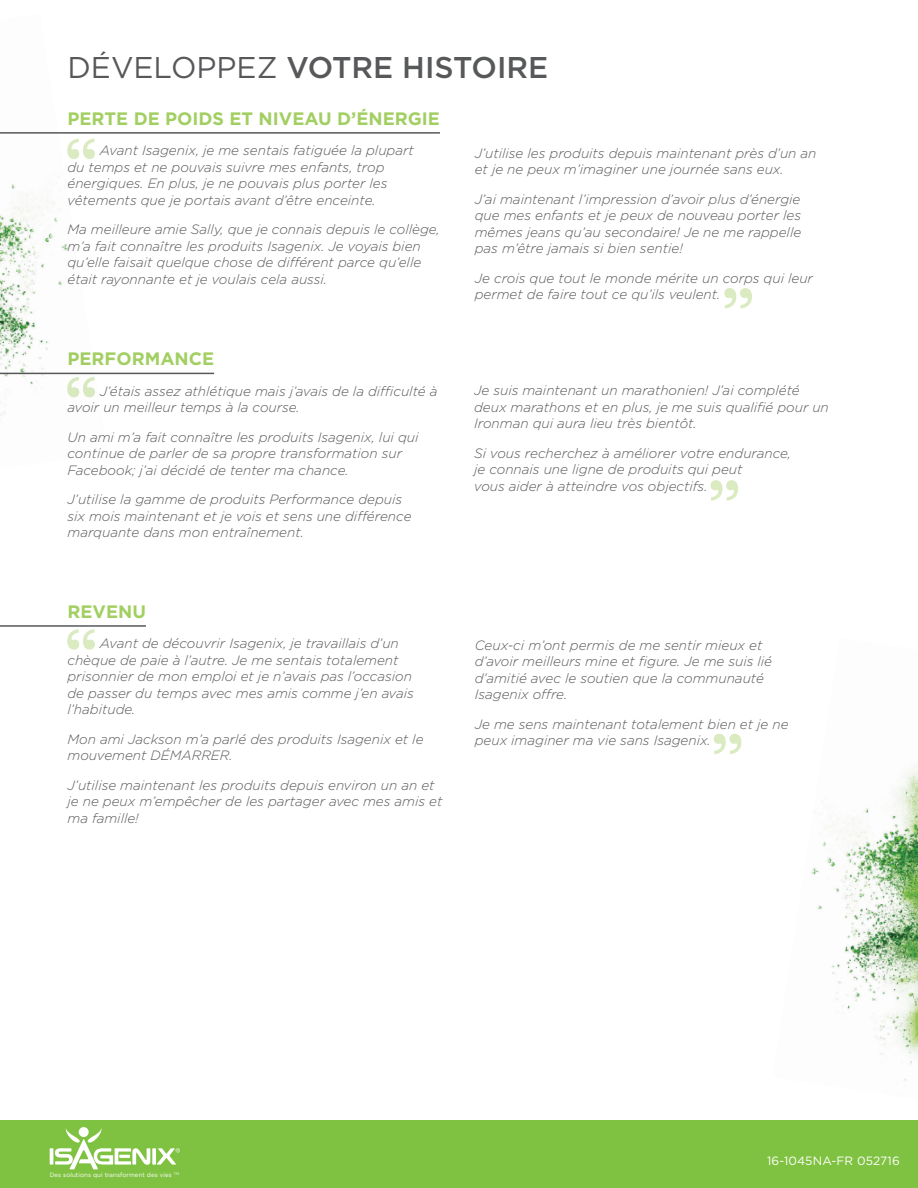
<style>
.page{position:relative;width:918px;height:1188px;background:#fff}
.page>*{position:absolute;margin:0;border:0;box-sizing:border-box;transform-origin:0 0}
.t1{font:700 58.5px "Baskerville";color:#daeac1}
.t2{font:500 30px "Gotham";color:#57585a}
.t3{font:700 18px "Gotham";color:#a2cf62}
.List_Paragraph{font:italic 300 13.5px/16.5px "Gotham";color:#57585a}
.text{font:12px "Gotham";letter-spacing:.01em;color:#fff}
.text-2{font:6.15px "Gotham";letter-spacing:.01em;color:#fff}
.s1{font-weight:400}
</style>
<div class="page">
<div style="left:0;top:1120px;width:918px;height:68px;background:#7fc241"></div>
<hr style="left:0;top:132px;width:440px;height:2px;background:#57585a">
<hr style="left:0;top:373px;width:214px;height:1px;background:#57585a">
<img style="left:0;top:132px;width:107px;height:289px">
<img style="left:811px;top:766px;width:107px;height:315px">
<hr style="left:0;top:625px;width:146px;height:2px;background:#57585a">
<hr style="left:50px;top:1148px;width:3px;height:17px;background:#fff">
<svg style="left:152px;top:1148px;width:4px;height:17px"></svg>
<svg style="left:55px;top:1128px;width:95px;height:41px"></svg>
<svg style="left:157px;top:1148px;width:23px;height:17px"></svg>
<p class="t2" style="left:68px;top:48px;width:482px"><span class="s1">DÉVELOPPEZ</span> VOTRE HISTOIRE</p>
<p class="t3" style="left:68px;top:106px;width:374px">PERTE DE POIDS ET NIVEAU D’ÉNERGIE</p>
<p class="List_Paragraph" style="left:68px;top:142px;width:348px;text-indent:32px">Avant Isagenix, je me sentais fatiguée la plupart du temps et ne pouvais suivre mes enfants, trop énergiques. En plus, je ne pouvais plus porter les vêtements que je portais avant d’être enceinte.</p>
<p class="List_Paragraph" style="left:68px;top:221px;width:374px">Ma meilleure amie Sally, que je connais depuis le collège, m’a fait connaître les produits Isagenix. Je voyais bien qu’elle faisait quelque chose de différent parce qu’elle était rayonnante et je voulais cela aussi.</p>
<p class="t1" style="left:64px;top:118px;width:36px">“</p>
<p class="t3" style="left:68px;top:347px;width:148px">PERFORMANCE</p>
<p class="List_Paragraph" style="left:68px;top:383px;width:372px;text-indent:32px">J’étais assez athlétique mais j’avais de la difficulté à avoir un meilleur temps à la course.</p>
<p class="List_Paragraph" style="left:68px;top:428px;width:352px">Un ami m’a fait connaître les produits Isagenix, lui qui continue de parler de sa propre transformation sur<br>Facebook; j’ai décidé de tenter ma chance.</p>
<p class="List_Paragraph" style="left:68px;top:491px;width:346px">J’utilise la gamme de produits Performance depuis six mois maintenant et je vois et sens une différence marquante dans mon entraînement.</p>
<p class="t1" style="left:64px;top:357px;width:36px">“</p>
<p class="t3" style="left:68px;top:599px;width:80px">REVENU</p>
<p class="List_Paragraph" style="left:68px;top:635px;width:348px;text-indent:32px">Avant de découvrir Isagenix, je travaillais d’un chèque de paie à l’autre. Je me sentais totalement prisonnier de mon emploi et je n’avais pas l’occasion de passer du temps avec mes amis comme j’en avais l’habitude.</p>
<p class="List_Paragraph" style="left:68px;top:731px;width:358px">Mon ami Jackson m’a parlé des produits Isagenix et le mouvement DÉMARRER.</p>
<p class="List_Paragraph" style="left:68px;top:777px;width:376px">J’utilise maintenant les produits depuis environ un an et je ne peux m’empêcher de les partager avec mes amis et ma famille!</p>
<p class="t1" style="left:64px;top:609px;width:36px">“</p>
<p class="List_Paragraph" style="left:475px;top:144px;width:343px">J’utilise les produits depuis maintenant près d’un an et je ne peux m’imaginer une journée sans eux.</p>
<p class="List_Paragraph" style="left:475px;top:190px;width:328px;text-align:justify">J’ai maintenant l’impression d’avoir plus d’énergie que mes enfants et je peux de nouveau porter les mêmes jeans qu’au secondaire! Je ne me rappelle pas m’être jamais si bien sentie!</p>
<p class="List_Paragraph" style="left:475px;top:269px;width:340px">Je crois que tout le monde mérite un corps qui leur permet de faire tout ce qu’ils veulent.</p>
<p class="t1" style="left:756px;top:329px;width:36px;rotate:-180deg">“</p>
<p class="List_Paragraph" style="left:474px;top:382px;width:356px">Je suis maintenant un marathonien! J’ai complété deux marathons et en plus, je me suis qualifié pour un<br>Ironman qui aura lieu très bientôt.</p>
<p class="List_Paragraph" style="left:474px;top:444px;width:318px">Si vous recherchez à améliorer votre endurance, je connais une ligne de produits qui peut<br>vous aider à atteindre vos objectifs.</p>
<p class="t1" style="left:742px;top:521px;width:36px;rotate:-180deg">“</p>
<p class="List_Paragraph" style="left:475px;top:636px;width:299px">Ceux-ci m’ont permis de me sentir mieux et d’avoir meilleurs mine et figure. Je me suis lié d’amitié avec le soutien que la communauté Isagenix offre.</p>
<p class="List_Paragraph" style="left:475px;top:715px;width:315px">Je me sens maintenant totalement bien et je ne peux imaginer ma vie sans Isagenix.</p>
<p class="t1" style="left:745px;top:775px;width:36px;rotate:-180deg">“</p>
<p class="text-2" style="left:50px;top:1171px;width:131px">Des solutions qui transforment des vies <sup>TM</sup></p>
<p class="text" style="left:767px;top:1154px;width:134px">16-1045NA-FR 052716</p>
</div>
